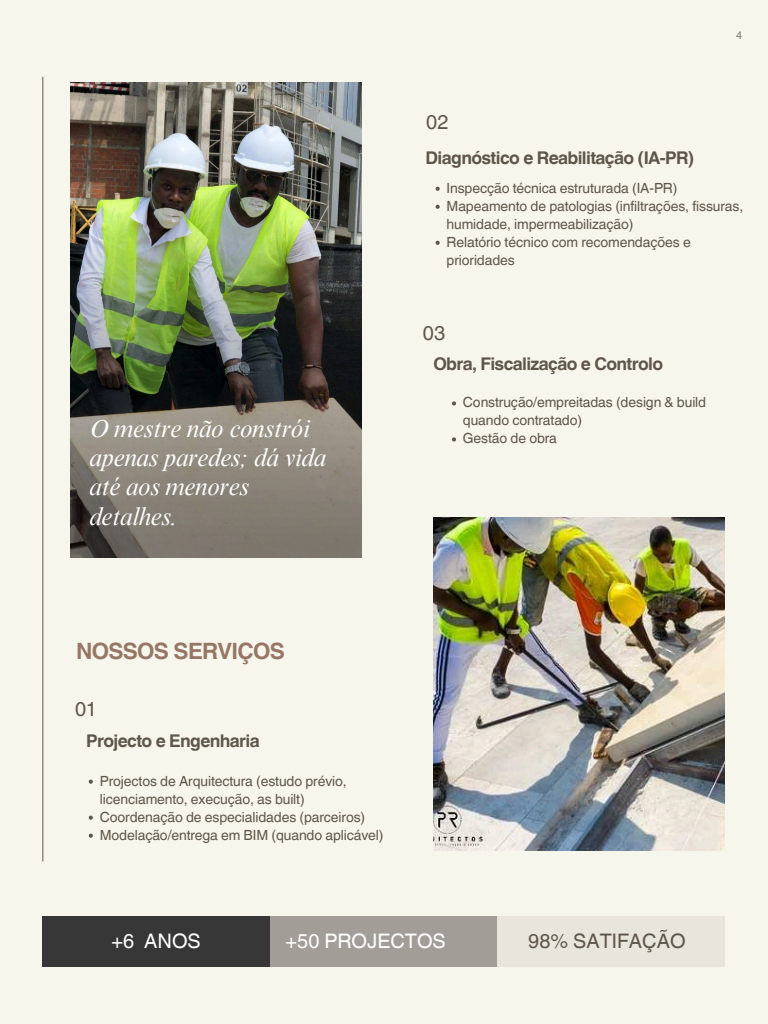
<style>
.page{position:relative;width:768px;height:1024px;background:#f7f6ed}
.page>*{position:absolute;margin:0;border:0;box-sizing:border-box;transform-origin:0 0}
.t1{font:italic 25px/29.2px "Times NRMT Pro";letter-spacing:-.015em;color:#fff}
.t2{font:700 22.5px "Helvetica World";letter-spacing:-.03em;color:#967765}
.t3{font:20px "Helvetica World";color:#fff}
.t4{font:20px "Helvetica World";color:#5e564a}
.t5{font:700 17.5px "Helvetica World";letter-spacing:-.035em;color:#5e564a}
.t6{font:14px/18px "Helvetica World";letter-spacing:-.01em;color:#5e564a}
.t7{font:11px "Helvetica World";color:#807b75}
</style>
<div class="page">
<img style="left:70px;top:82px;width:292px;height:475px">
<img style="left:70px;top:221px;width:291px;height:336px">
<div style="left:43px;top:916px;width:227px;height:50px;background:#383737"></div>
<div style="left:270px;top:916px;width:228px;height:50px;background:#a19e98"></div>
<div style="left:498px;top:916px;width:227px;height:50px;background:#e8e5dd"></div>
<hr style="left:42px;top:77px;width:1px;height:784px;background:#5e564a">
<img style="left:433px;top:517px;width:292px;height:334px">
<svg style="left:452px;top:401px;width:4px;height:4px"></svg>
<svg style="left:452px;top:437px;width:4px;height:4px"></svg>
<svg style="left:89px;top:779px;width:4px;height:5px"></svg>
<svg style="left:89px;top:815px;width:4px;height:5px"></svg>
<svg style="left:89px;top:833px;width:4px;height:5px"></svg>
<svg style="left:436px;top:187px;width:4px;height:4px"></svg>
<svg style="left:436px;top:205px;width:4px;height:4px"></svg>
<svg style="left:436px;top:241px;width:4px;height:4px"></svg>
<h3 class="t4" style="left:426px;top:110px;width:24px">02</h3>
<p class="t5" style="left:426px;top:147px;width:270px">Diagnóstico e Reabilitação (IA-PR)</p>
<p class="t7" style="left:736px;top:28px;width:8px">4</p>
<p class="t6" style="left:447px;top:179px;width:298px">Inspecção técnica estruturada (IA-PR)<br>Mapeamento de patologias (infiltrações, fissuras, humidade, impermeabilização)<br>Relatório técnico com recomendações e prioridades</p>
<h3 class="t4" style="left:423px;top:321px;width:24px">03</h3>
<h1 class="t1" style="left:89px;top:415px;width:238px">O mestre não constrói apenas paredes; dá vida até aos menores detalhes.</h1>
<h2 class="t2" style="left:76px;top:638px;width:210px">NOSSOS SERVIÇOS</h2>
<h3 class="t4" style="left:75px;top:698px;width:24px">01</h3>
<p class="t5" style="left:86px;top:731px;width:175px">Projecto e Engenharia</p>
<p class="t6" style="left:100px;top:772px;width:285px">Projectos de Arquitectura (estudo prévio, licenciamento, execução, as built)<br>Coordenação de especialidades (parceiros)<br>Modelação/entrega em BIM (quando aplicável)</p>
<p class="t5" style="left:433px;top:353px;width:231px">Obra, Fiscalização e Controlo</p>
<p class="t6" style="left:463px;top:393px;width:245px">Construção/empreitadas (design &amp; build quando contratado)<br>Gestão de obra</p>
<h3 class="t3" style="left:111px;top:929px;width:91px">+6 ANOS</h3>
<h3 class="t3" style="left:286px;top:929px;width:162px">+50 PROJECTOS</h3>
<h3 class="t4" style="left:528px;top:929px;width:159px">98% SATIFAÇÃO</h3>
</div>
